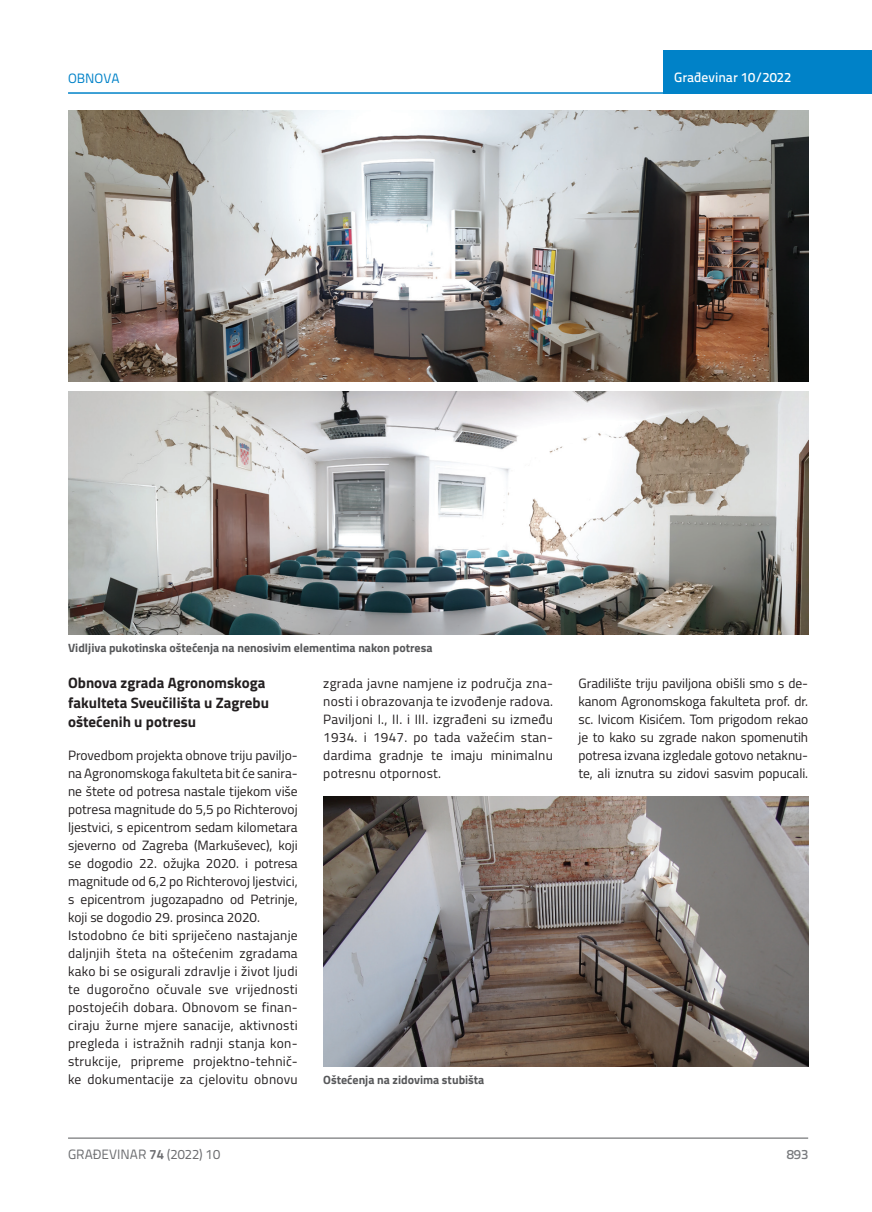
<style>
.page{position:relative;width:872px;height:1212px;background:#fff}
.page>*{position:absolute;margin:0;border:0;box-sizing:border-box;transform-origin:0 0}
.t1{font:700 15px/19.5px "Titillium";color:#231f20}
.t2{font:13.5px/18px "Titillium";color:#231f20;text-align:justify}
.t3{font:13.5px "Titillium Text 22 L";color:#6c6d70}
.t4{font:500 13.5px "Titillium Text 22 L";color:#fff}
.t5{font:13.5px "Titillium Text 22 L";color:#0082c8}
.t6{font:500 13.5px "Titillium Text 22 L";color:#787a7d}
.t7{font:700 12px "Titillium";color:#57585a}
.s1{font-weight:700}
</style>
<div class="page">
<div style="left:663px;top:50px;width:209px;height:44px;background:#0082c8"></div>
<hr style="left:68px;top:92px;width:804px;height:2px;background:#0082c8">
<hr style="left:68px;top:1138px;width:740px;height:1px;background:#57585a">
<img style="left:323px;top:796px;width:485px;height:270px">
<img style="left:68px;top:392px;width:740px;height:242px">
<img style="left:68px;top:111px;width:740px;height:271px">
<p class="t5" style="left:68px;top:68px;width:53px">OBNOVA</p>
<p class="t4" style="left:674px;top:67px;width:118px">Građevinar 10/2022</p>
<p class="t7" style="left:68px;top:639px;width:366px">Vidljiva pukotinska oštećenja na nenosivim elementima nakon potresa</p>
<p class="t1" style="left:68px;top:672px;width:202px">Obnova zgrada Agronomskoga fakulteta Sveučilišta u Zagrebu oštećenih u potresu</p>
<p class="t2" style="left:68px;top:746px;width:231px;text-align:left">Provedbom projekta obnove triju paviljo&shy;na Agronomskoga fakulteta bit će sanira&shy;ne štete od potresa nastale tijekom više potresa magnitude do 5,5 po Richterovoj ljestvici, s epicentrom sedam kilometara sjeverno od Zagreba (Markuševec), koji se dogodio 22. ožujka 2020. i potresa magnitude od 6,2 po Richterovoj ljestvici, s epicentrom jugozapadno od Petrinje, koji se dogodio 29. prosinca 2020.<br>Istodobno će biti spriječeno nastajanje daljnjih šteta na oštećenim zgradama kako bi se osigurali zdravlje i život ljudi te dugoročno očuvale sve vrijednosti postojećih dobara. Obnovom se finan&shy;ciraju žurne mjere sanacije, aktivnosti pregleda i istražnih radnji stanja kon&shy;strukcije, pripreme projektno-tehnič&shy;ke dokumentacije za cjelovitu obnovu</p>
<p class="t2" style="left:323px;top:674px;width:231px">zgrada javne namjene iz područja zna&shy;nosti i obrazovanja te izvođenje radova.<br>Paviljoni I., II. i III. izgrađeni su između 1934. i 1947. po tada važećim stan&shy;dardima gradnje te imaju minimalnu potresnu otpornost.</p>
<p class="t2" style="left:578px;top:673px;width:231px">Gradilište triju paviljona obišli smo s de&shy;kanom Agronomskoga fakulteta prof. dr. sc. Ivicom Kisićem. Tom prigodom rekao je to kako su zgrade nakon spomenutih potresa izvana izgledale gotovo netaknu&shy;te, ali iznutra su zidovi sasvim popucali.</p>
<p class="t7" style="left:323px;top:1071px;width:163px">Oštećenja na zidovima stubišta</p>
<p class="t3" style="left:68px;top:1144px;width:154px">GRAĐEVINAR <span class="s1">74</span> (2022) 10</p>
<p class="t6" style="left:786px;top:1144px;width:23px">893</p>
</div>
